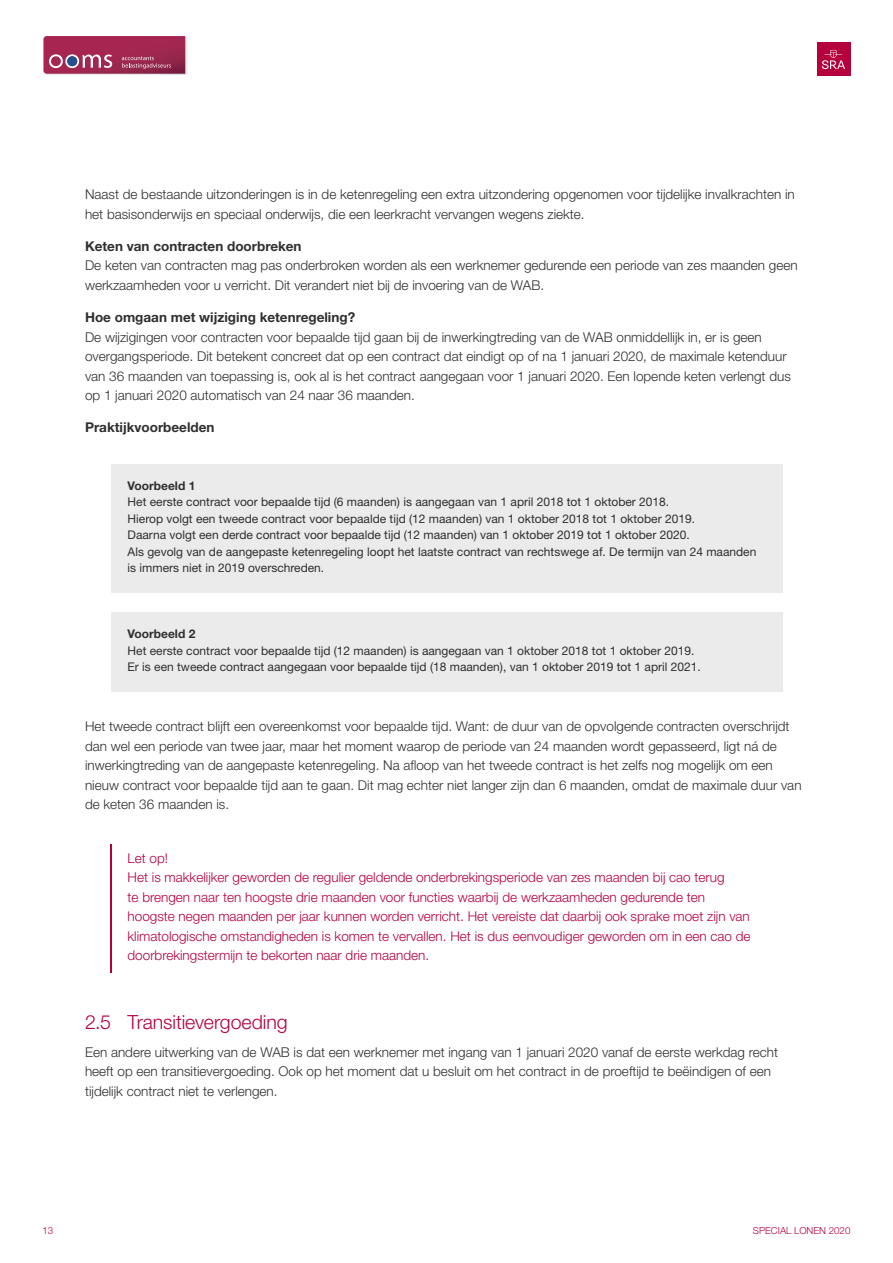
<style>
.page{position:relative;width:893px;height:1263px;background:#fff}
.page>*{position:absolute;margin:0;border:0;box-sizing:border-box;transform-origin:0 0}
.t1{font:300 19.5px "Helvetica Neue LT Std";letter-spacing:-.005em;color:#b4003c}
.t2{font:300 13.5px/19.5px "Helvetica Neue LT Std";color:#2f2f2f}
.t3{font:300 13.5px/19.5px "Helvetica Neue LT Std";color:#b4003c}
.t4{font:700 13.5px "Helvetica Neue LT Std";color:#2f2f2f}
.t5{font:12px/16.5px "Helvetica Neue LT Std";color:#2f2f2f}
.t6{font:700 12px "Helvetica Neue LT Std";color:#2f2f2f}
.t7{font:300 9.75px "Helvetica Neue LT Std";color:#b4003c}
</style>
<div class="page">
<div style="left:817px;top:43px;width:33px;height:33px;background:#b4003c"></div>
<svg style="left:822px;top:50px;width:23px;height:19px"></svg>
<img style="left:45px;top:36px;width:142px;height:39px">
<svg style="left:43px;top:36px;width:142px;height:38px;background:#a5385e"></svg>
<div style="left:111px;top:464px;width:671px;height:129px;background:#ebebeb"></div>
<div style="left:111px;top:612px;width:671px;height:79px;background:#ebebeb"></div>
<hr style="left:111px;top:845px;width:1px;height:128px;background:#b4003c">
<p class="t2" style="left:85px;top:184px;width:711px">Naast de bestaande uitzonderingen is in de ketenregeling een extra uitzondering opgenomen voor tijdelijke invalkrachten in het basisonderwijs en speciaal onderwijs, die een leerkracht vervangen wegens ziekte.</p>
<p class="t4" style="left:85px;top:238px;width:218px">Keten van contracten doorbreken</p>
<p class="t2" style="left:85px;top:256px;width:714px">De keten van contracten mag pas onderbroken worden als een werknemer gedurende een periode van zes maanden geen werkzaamheden voor u verricht. Dit verandert niet bij de invoering van de WAB.</p>
<p class="t4" style="left:85px;top:309px;width:272px">Hoe omgaan met wijziging ketenregeling?</p>
<p class="t2" style="left:85px;top:327px;width:707px">De wijzigingen voor contracten voor bepaalde tijd gaan bij de inwerkingtreding van de WAB onmiddellijk in, er is geen overgangsperiode. Dit betekent concreet dat op een contract dat eindigt op of na 1 januari 2020, de maximale ketenduur van 36 maanden van toepassing is, ook al is het contract aangegaan voor 1 januari 2020. Een lopende keten verlengt dus op 1 januari 2020 automatisch van 24 naar 36 maanden.</p>
<p class="t4" style="left:85px;top:419px;width:131px">Praktijkvoorbeelden</p>
<p class="t6" style="left:128px;top:478px;width:69px">Voorbeeld 1</p>
<p class="t5" style="left:128px;top:493px;width:630px">Het eerste contract voor bepaalde tijd (6 maanden) is aangegaan van 1 april 2018 tot 1 oktober 2018.<br>Hierop volgt een tweede contract voor bepaalde tijd (12 maanden) van 1 oktober 2018 tot 1 oktober 2019.<br>Daarna volgt een derde contract voor bepaalde tijd (12 maanden) van 1 oktober 2019 tot 1 oktober 2020.<br>Als gevolg van de aangepaste ketenregeling loopt het laatste contract van rechtswege af. De termijn van 24 maanden is immers niet in 2019 overschreden.</p>
<p class="t6" style="left:128px;top:626px;width:69px">Voorbeeld 2</p>
<p class="t5" style="left:128px;top:642px;width:575px">Het eerste contract voor bepaalde tijd (12 maanden) is aangegaan van 1 oktober 2018 tot 1 oktober 2019.<br>Er is een tweede contract aangegaan voor bepaalde tijd (18 maanden), van 1 oktober 2019 tot 1 april 2021.</p>
<p class="t2" style="left:85px;top:716px;width:718px">Het tweede contract blijft een overeenkomst voor bepaalde tijd. Want: de duur van de opvolgende contracten overschrijdt dan wel een periode van twee jaar, maar het moment waarop de periode van 24 maanden wordt gepasseerd, ligt ná de inwerkingtreding van de aangepaste ketenregeling. Na afloop van het tweede contract is het zelfs nog mogelijk om een nieuw contract voor bepaalde tijd aan te gaan. Dit mag echter niet langer zijn dan 6 maanden, omdat de maximale duur van de keten 36 maanden is.</p>
<p class="t3" style="left:128px;top:848px;width:624px">Let op!<br>Het is makkelijker geworden de regulier geldende onderbrekingsperiode van zes maanden bij cao terug<br>te brengen naar ten hoogste drie maanden voor functies waarbij de werkzaamheden gedurende ten hoogste negen maanden per jaar kunnen worden verricht. Het vereiste dat daarbij ook sprake moet zijn van klimatologische omstandigheden is komen te vervallen. Het is dus eenvoudiger geworden om in een cao de doorbrekingstermijn te bekorten naar drie maanden.</p>
<h1 class="t1" style="left:85px;top:1010px;width:204px">2.5 Transitievergoeding</h1>
<p class="t2" style="left:85px;top:1042px;width:695px">Een andere uitwerking van de WAB is dat een werknemer met ingang van 1 januari 2020 vanaf de eerste werkdag recht heeft op een transitievergoeding. Ook op het moment dat u besluit om het contract in de proeftijd te beëindigen of een tijdelijk contract niet te verlengen.</p>
<p class="t7" style="left:43px;top:1224px;width:12px">13</p>
<p class="t7" style="left:753px;top:1224px;width:99px">SPECIAL LONEN 2020</p>
</div>
